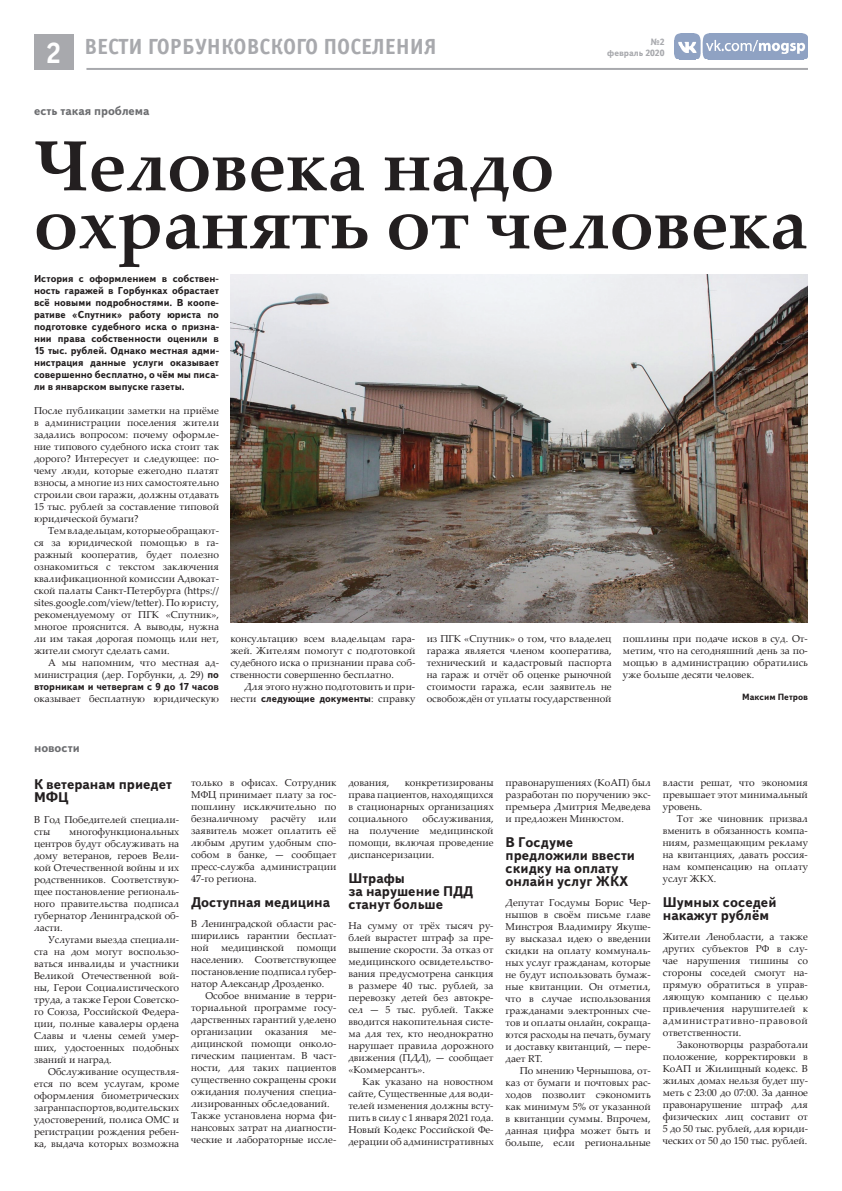
<style>
.page{position:relative;width:842px;height:1191px;background:#fff}
.page>*{position:absolute;margin:0;border:0;box-sizing:border-box;transform-origin:0 0}
.t1{font:700 71px/58px "Palatino Linotype";color:#231f20}
.t2{font:700 30px "Officina Sans C";color:#fff}
.t3{font:700 22px "Officina Sans C";color:#a8a9ad}
.t4{font:700 14px/13px "Text Book C";color:#231f20}
.t5{font:700 12px "Text Book C";color:#6c6d70}
.t6{font:10px/12px "Palatino Linotype";color:#231f20;text-align:justify}
.t7{font:700 10px/12px "Text Book C";color:#231f20;text-align:justify}
.t8{font:700 9px "Text Book C";color:#a8a9ad}
.t9{font:700 9px "Text Book C";color:#231f20}
.s1{font-family:"Text Book C";font-weight:700}
.s2{font-family:"Palatino Linotype";font-weight:400}
</style>
<div class="page">
<img style="left:675px;top:34px;width:133px;height:26px">
<hr style="left:86px;top:68px;width:722px;height:2px;background:#a8a9ad">
<div style="left:34px;top:34px;width:39px;height:36px;background:#a8a9ad"></div>
<img style="left:230px;top:274px;width:578px;height:348px">
<h3 class="t3" style="left:84px;top:34px;width:354px">ВЕСТИ ГОРБУНКОВСКОГО ПОСЕЛЕНИЯ</h3>
<p class="t8" style="left:651px;top:37px;width:15px">№2</p>
<h2 class="t2" style="left:45px;top:36px;width:18px">42</h2>
<p class="t8" style="left:607px;top:48px;width:59px">февраль 2020</p>
<p class="t5" style="left:34px;top:104px;width:117px">есть такая проблема</p>
<h1 class="t1" style="left:34px;top:135px;width:775px">Человека надо охранять от человека</h1>
<p class="t7" style="left:34px;top:272px;width:186px">История с оформлением в собствен&shy;ность гаражей в Горбунках обрастает всё новыми подробностями. В коопе&shy;ративе «Спутник» работу юриста по подготовке судебного иска о призна&shy;нии права собственности оценили в 15 тыс. рублей. Однако местная адми&shy;нистрация данные услуги оказывает совершенно бесплатно, о чём мы писа&shy;ли в январском выпуске газеты.</p>
<p class="t6" style="left:34px;top:404px;width:186px">После публикации заметки на приёме в администрации поселения жители задались вопросом: почему оформле&shy;ние типового судебного иска стоит так дорого? Интересует и следующее: по&shy;чему люди, которые ежегодно платят взносы, а многие из них самостоятельно строили свои гаражи, должны отдавать 15 тыс. рублей за составление типовой юридической бумаги?</p>
<p class="t6" style="left:34px;top:524px;width:186px;text-indent:14px">Тем владельцам, которые обращают&shy;ся за юридической помощью в га&shy;ражный кооператив, будет полезно ознакомиться с текстом заключения квалификационной комиссии Адвокат&shy;ской палаты Санкт-Петербурга (https:// sites.google.com/view/tetter). По юристу, рекомендуемому от ПГК «Спутник», многое прояснится. А выводы, нужна ли им такая дорогая помощь или нет, жители смогут сделать сами.</p>
<p class="t6" style="left:34px;top:656px;width:186px;text-align:right">А мы напомним, что местная ад&shy;министрация (дер. Горбунки, д. 29) <span class="s1">по</span></p>
<p class="t7" style="left:34px;top:680px;width:186px">вторникам и четвергам с 9 до 17 часов</p>
<p class="t6" style="left:34px;top:692px;width:186px">оказывает бесплатную юридическую</p>
<p class="t6" style="left:230px;top:632px;width:186px">консультацию всем владельцам гара&shy;жей. Жителям помогут с подготовкой судебного иска о признании права соб&shy;ственности совершенно бесплатно.</p>
<p class="t6" style="left:244px;top:680px;width:172px">Для этого нужно подготовить и при-</p>
<p class="t7" style="left:230px;top:692px;width:186px"><span class="s2">нести</span> следующие документы<span class="s2">: справку</span></p>
<p class="t6" style="left:427px;top:632px;width:186px">из ПГК «Спутник» о том, что владелец гаража является членом кооператива, технический и кадастровый паспорта на гараж и отчёт об оценке рыночной стоимости гаража, если заявитель не освобождён от уплаты государственной</p>
<p class="t6" style="left:623px;top:632px;width:186px">пошлины при подаче исков в суд. От&shy;метим, что на сегодняшний день за по&shy;мощью в администрацию обратились уже больше десяти человек.</p>
<p class="t9" style="left:742px;top:691px;width:67px">Максим Петров</p>
<p class="t5" style="left:34px;top:740px;width:47px">новости</p>
<h3 class="t4" style="left:34px;top:778px;width:139px">К ветеранам приедет<br>МФЦ</h3>
<p class="t6" style="left:34px;top:813px;width:147px">В Год Победителей специали&shy;сты</p>
<p class="t6" style="left:34px;top:825px;width:147px;text-indent:35px">многофункциональных центров будут обслуживать на дому ветеранов, героев Вели&shy;кой Отечественной войны и их родственников. Соответствую&shy;щее постановление региональ&shy;ного правительства подписал губернатор Ленинградской об&shy;ласти.</p>
<p class="t6" style="left:34px;top:933px;width:147px;text-indent:14px">Услугами выезда специали&shy;ста на дом могут воспользо&shy;ваться инвалиды и участники Великой Отечественной вой&shy;ны, Герои Социалистического труда, а также Герои Советско&shy;го Союза, Российской Федера&shy;ции, полные кавалеры ордена Славы и члены семей умер&shy;ших, удостоенных подобных званий и наград.</p>
<p class="t6" style="left:34px;top:1065px;width:147px;text-indent:14px">Обслуживание осуществля&shy;ется по всем услугам, кроме оформления биометрических загранпаспортов, водительских удостоверений, полиса ОМС и регистрации рождения ребен&shy;ка, выдача которых возможна</p>
<p class="t6" style="left:191px;top:776px;width:147px">только в офисах. Сотрудник МФЦ принимает плату за гос&shy;пошлину исключительно по безналичному расчёту или заявитель может оплатить её любым другим удобным спо&shy;собом в банке, — сообщает пресс-служба администрации 47-го региона.</p>
<h3 class="t4" style="left:191px;top:895px;width:140px">Доступная медицина</h3>
<p class="t6" style="left:191px;top:917px;width:147px">В Ленинградской области рас&shy;ширились гарантии бесплат&shy;ной медицинской помощи населению. Соответствующее постановление подписал губер&shy;натор Александр Дрозденко.</p>
<p class="t6" style="left:191px;top:989px;width:147px;text-indent:14px">Особое внимание в терри&shy;ториальной программе госу&shy;дарственных гарантий уделено организации</p>
<p class="t6" style="left:191px;top:1025px;width:147px;text-align:left;text-indent:130px">ме&shy;дицинской помощи онколо&shy;гическим пациентам. В част&shy;ности, для таких пациентов существенно сокращены сроки ожидания получения специа&shy;лизированных обследований.<br>Также установлена норма фи&shy;нансовых затрат на диагности&shy;ческие и лабораторные иссле-</p>
<p class="t6" style="left:265px;top:1025px;width:44px">оказания</p>
<p class="t6" style="left:348px;top:776px;width:147px;text-indent:56px">конкретизированы права пациентов, находящихся в стационарных организациях социального</p>
<p class="t6" style="left:348px;top:776px;width:42px">дования,</p>
<p class="t6" style="left:348px;top:812px;width:147px;text-indent:74px">обслуживания, на получение медицинской помощи, включая проведение диспансеризации.</p>
<h3 class="t4" style="left:348px;top:871px;width:126px">Штрафы<br>за нарушение ПДД станут больше</h3>
<p class="t6" style="left:348px;top:919px;width:147px">На сумму от трёх тысяч ру&shy;блей вырастет штраф за пре&shy;вышение скорости. За отказ от медицинского освидетельство&shy;вания предусмотрена санкция в размере 40 тыс. рублей, за перевозку детей без автокре&shy;сел — 5 тыс. рублей. Также вводится накопительная систе&shy;ма для тех, кто неоднократно нарушает правила дорожного движения (ПДД), — сообщает «Коммерсантъ».</p>
<p class="t6" style="left:348px;top:1075px;width:147px;text-indent:14px">Как указано на новостном сайте, Существенные для води&shy;телей изменения должны всту&shy;пить в силу с 1 января 2021 года.<br>Новый Кодекс Российской Фе&shy;дерации об административных</p>
<p class="t6" style="left:506px;top:776px;width:147px">правонарушениях (КоАП) был разработан по поручению экс&shy;премьера Дмитрия Медведева и предложен Минюстом.</p>
<h3 class="t4" style="left:506px;top:835px;width:131px">В Госдуме предложили ввести скидку на оплату онлайн услуг ЖКХ</h3>
<p class="t6" style="left:506px;top:896px;width:147px">Депутат Госдумы Борис Чер&shy;нышов в своём письме главе Минстроя Владимиру Якуше&shy;ву высказал идею о введении скидки на оплату коммуналь&shy;ных услуг гражданам, которые не будут использовать бумаж&shy;ные квитанции. Он отметил, что в случае использования гражданами электронных сче&shy;тов и оплаты онлайн, сокраща&shy;ются расходы на печать, бумагу и доставку квитанций, — пере&shy;дает RT.</p>
<p class="t6" style="left:506px;top:1064px;width:147px;text-indent:14px">По мнению Чернышова, от&shy;каз от бумаги и почтовых рас&shy;ходов позволит сэкономить как минимум 5% от указанной в квитанции суммы. Впрочем, данная цифра может быть и больше, если региональные</p>
<p class="t6" style="left:663px;top:776px;width:147px">власти решат, что экономия превышает этот минимальный уровень.</p>
<p class="t6" style="left:663px;top:812px;width:147px;text-indent:14px">Тот же чиновник призвал вменить в обязанность компа&shy;ниям, размещающим рекламу на квитанциях, давать россия&shy;нам компенсацию на оплату услуг ЖКХ.</p>
<h3 class="t4" style="left:663px;top:895px;width:115px">Шумных соседей накажут рублём</h3>
<p class="t6" style="left:663px;top:930px;width:147px">Жители Ленобласти, а также других субъектов РФ в слу&shy;чае нарушения тишины со стороны соседей смогут на&shy;прямую обратиться в управ&shy;ляющую компанию с целью привлечения нарушителей к административно-правовой ответственности.</p>
<p class="t6" style="left:663px;top:1038px;width:147px;text-indent:14px">Законотворцы разработали положение, корректировки в КоАП и Жилищный кодекс. В жилых домах нельзя будет шу&shy;меть с 23:00 до 07:00. За данное правонарушение штраф для физических лиц составит от 5 до 50 тыс. рублей, для юриди&shy;ческих от 50 до 150 тыс. рублей.</p>
</div>
